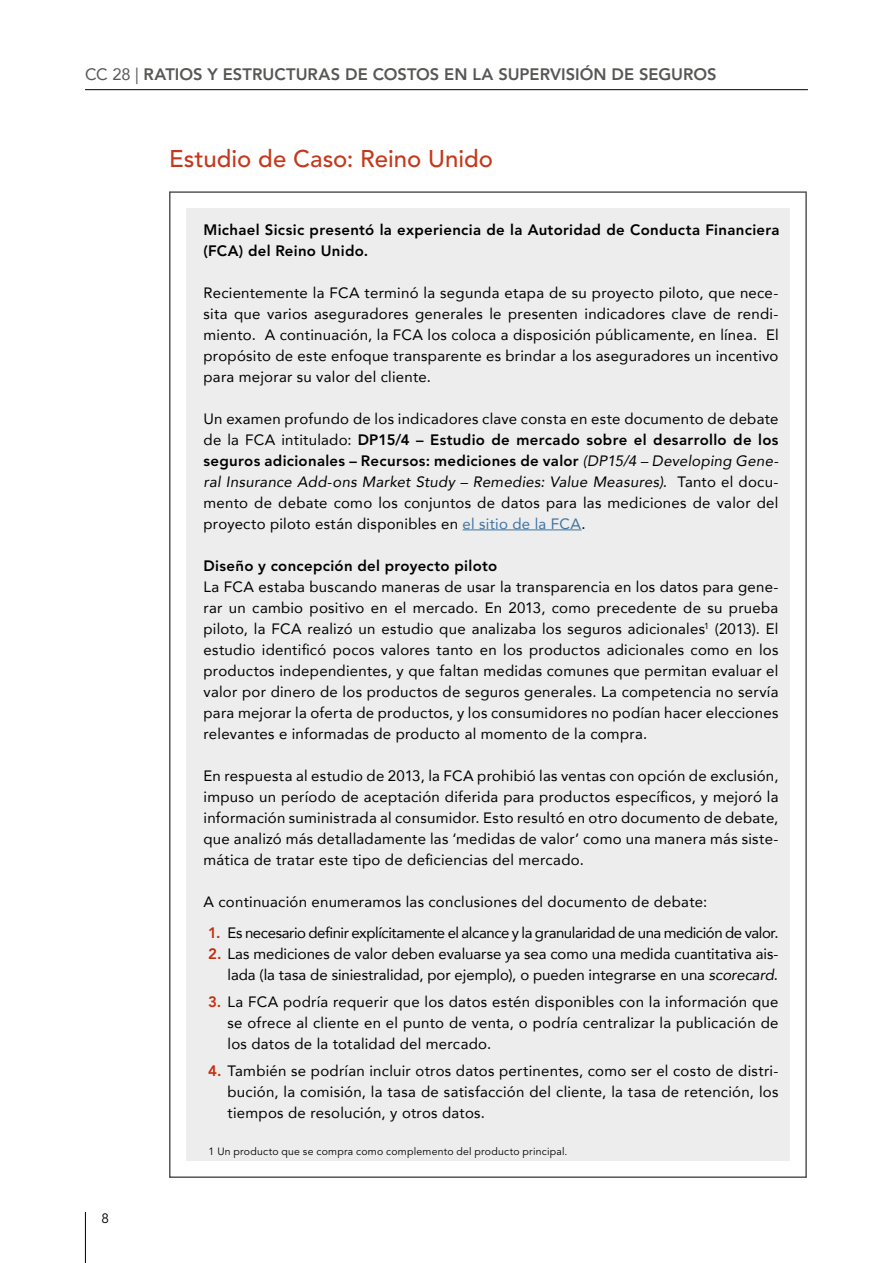
<style>
.page{position:relative;width:893px;height:1263px;background:#fff}
.page>*{position:absolute;margin:0;border:0;box-sizing:border-box;transform-origin:0 0}
.t1{font:500 24px "Avenir";color:#c4391c}
.t2{font:800 16.5px "Avenir";color:#575756}
.t3{font:15px/21px "Avenir";letter-spacing:.015em;color:#000;text-align:justify}
.t4{font:800 15px/21px "Avenir";letter-spacing:.02em;color:#000}
.t5{font:15px "Avenir";letter-spacing:-.025em;color:#000}
.t6{font:13.5px "Avenir";color:#000}
.t7{font:10.5px "Avenir";letter-spacing:.02em;color:#000}
.s1{font-weight:400}
.s2{font-weight:800}
.s3{font-style:italic}
.s4{color:#3d73a2}
.s5{font-weight:800;color:#c22e0c}
</style>
<div class="page">
<div style="left:186px;top:208px;width:604px;height:953px;background:#ededed"></div>
<hr style="left:85px;top:1212px;width:1px;height:51px;background:#000">
<hr style="left:463px;top:529px;width:119px;height:1px;background:#3d73a2">
<hr style="left:85px;top:89px;width:723px;height:1px;background:#000">
<p class="t2" style="left:85px;top:65px;width:633px"><span class="s1">CC 28 |</span> RATIOS Y ESTRUCTURAS DE COSTOS EN LA SUPERVISIÓN DE SEGUROS</p>
<h1 class="t1" style="left:169px;top:145px;width:325px">Estudio de Caso: Reino Unido</h1>
<p class="t6" style="left:101px;top:1210px;width:9px">8</p>
<p class="t4" style="left:204px;top:219px;width:578px">Michael Sicsic presentó la experiencia de la Autoridad de Conducta Financiera (FCA) del Reino Unido.</p>
<p class="t3" style="left:204px;top:282px;width:577px">Recientemente la FCA terminó la segunda etapa de su proyecto piloto, que nece&shy;sita que varios aseguradores generales le presenten indicadores clave de rendi&shy;miento. A continuación, la FCA los coloca a disposición públicamente, en línea. El propósito de este enfoque transparente es brindar a los aseguradores un incentivo para mejorar su valor del cliente.</p>
<p class="t3" style="left:204px;top:408px;width:576px">Un examen profundo de los indicadores clave consta en este documento de debate de la FCA intitulado: <span class="s2">DP15/4 – Estudio de mercado sobre el desarrollo de los seguros adicionales – Recursos: mediciones de valor</span> <span class="s3">(DP15/4 – Developing Gene&shy;ral Insurance Add-ons Market Study – Remedies: Value Measures).</span> Tanto el docu&shy;mento de debate como los conjuntos de datos para las mediciones de valor del proyecto piloto están disponibles en <span class="s4">el sitio de la FCA</span>.</p>
<p class="t4" style="left:204px;top:555px;width:295px">Diseño y concepción del proyecto piloto</p>
<p class="t3" style="left:204px;top:576px;width:576px">La FCA estaba buscando maneras de usar la transparencia en los datos para gene&shy;rar un cambio positivo en el mercado. En 2013, como precedente de su prueba piloto, la FCA realizó un estudio que analizaba los seguros adicionales<sup>1</sup> (2013). El estudio identificó pocos valores tanto en los productos adicionales como en los productos independientes, y que faltan medidas comunes que permitan evaluar el valor por dinero de los productos de seguros generales. La competencia no servía para mejorar la oferta de productos, y los consumidores no podían hacer elecciones relevantes e informadas de producto al momento de la compra.</p>
<p class="t3" style="left:204px;top:765px;width:576px">En respuesta al estudio de 2013, la FCA prohibió las ventas con opción de exclusión, impuso un período de aceptación diferida para productos específicos, y mejoró la información suministrada al consumidor. Esto resultó en otro documento de debate, que analizó más detalladamente las ‘medidas de valor’ como una manera más siste&shy;mática de tratar este tipo de deficiencias del mercado.</p>
<p class="t3" style="left:204px;top:891px;width:505px">A continuación enumeramos las conclusiones del documento de debate:</p>
<p class="t5" style="left:208px;top:921px;width:572px"><span class="s5">1.</span> Es necesario definir explícitamente el alcance y la granularidad de una medición de valor.</p>
<p class="t3" style="left:208px;top:943px;width:572px;text-align:right"><span class="s5">2.</span> Las mediciones de valor deben evaluarse ya sea como una medida cuantitativa ais&shy;lada (la tasa de siniestralidad, por ejemplo), o pueden integrarse en una <span class="s3">scorecard</span>.</p>
<p class="t3" style="left:228px;top:991px;width:552px;text-indent:-19px"><span class="s5">3.</span> La FCA podría requerir que los datos estén disponibles con la información que se ofrece al cliente en el punto de venta, o podría centralizar la publicación de los datos de la totalidad del mercado.</p>
<p class="t3" style="left:228px;top:1060px;width:552px;text-indent:-19px"><span class="s5">4.</span> También se podrían incluir otros datos pertinentes, como ser el costo de distri&shy;bución, la comisión, la tasa de satisfacción del cliente, la tasa de retención, los tiempos de resolución, y otros datos.</p>
<p class="t7" style="left:209px;top:1145px;width:360px">1 Un producto que se compra como complemento del producto principal.</p>
</div>
